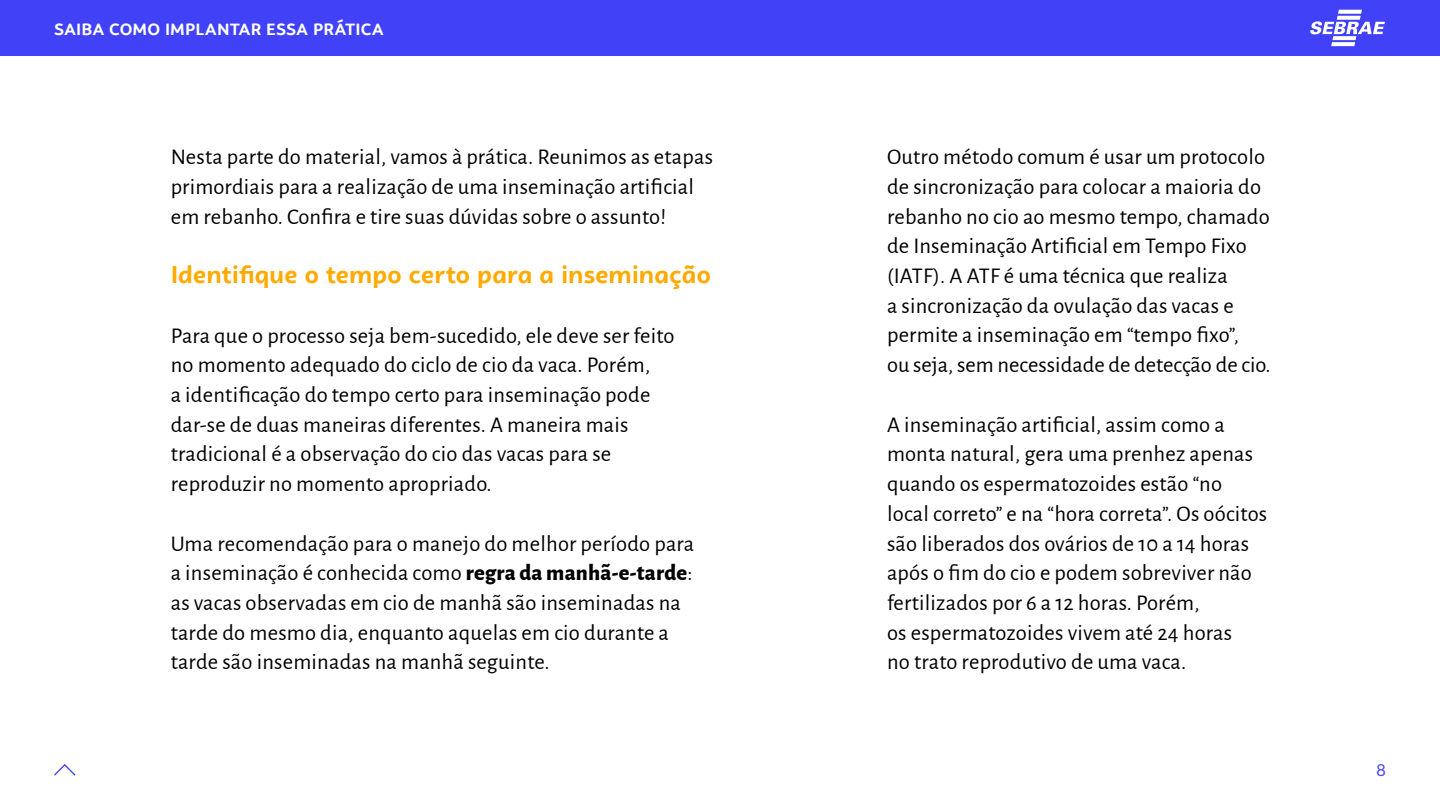
<style>
.page{position:relative;width:1440px;height:810px;background:#fff}
.page>*{position:absolute;margin:0;border:0;box-sizing:border-box;transform-origin:0 0}
.t1{font:700 24.75px "Campuni";letter-spacing:.01em;color:#fa0}
.t2{font:22.5px/29.7px "Alegreya Sans";letter-spacing:.01em;color:#000}
.t3{font:700 16.5px "Campuni";letter-spacing:.01em;color:#fff}
.t4{font:16.5px "Campuni";color:#4141f8}
.s1{font-weight:800}
</style>
<div class="page">
<div style="left:0;top:0;width:1440px;height:56px;background:#4141f8"></div>
<svg style="left:54px;top:764px;width:22px;height:12px"></svg>
<svg style="left:1310px;top:10px;width:75px;height:36px"></svg>
<p class="t3" style="left:54px;top:18px;width:332px">SAIBA COMO IMPLANTAR ESSA PRÁTICA</p>
<p class="t2" style="left:171px;top:141px;width:544px">Nesta parte do material, vamos à prática. Reunimos as etapas primordiais para a realização de uma inseminação artificial em rebanho. Confira e tire suas dúvidas sobre o assunto!</p>
<p class="t1" style="left:171px;top:259px;width:542px">Identifique o tempo certo para a inseminação</p>
<p class="t2" style="left:171px;top:319px;width:505px">Para que o processo seja bem-sucedido, ele deve ser feito no momento adequado do ciclo de cio da vaca. Porém,<br>a identificação do tempo certo para inseminação pode dar-se de duas maneiras diferentes. A maneira mais tradicional é a observação do cio das vacas para se reproduzir no momento apropriado.</p>
<p class="t2" style="left:171px;top:527px;width:525px">Uma recomendação para o manejo do melhor período para a inseminação é conhecida como <span class="s1">regra da manhã-e-tarde</span>: as vacas observadas em cio de manhã são inseminadas na tarde do mesmo dia, enquanto aquelas em cio durante a tarde são inseminadas na manhã seguinte.</p>
<p class="t2" style="left:887px;top:141px;width:385px">Outro método comum é usar um protocolo de sincronização para colocar a maioria do rebanho no cio ao mesmo tempo, chamado de Inseminação Artificial em Tempo Fixo (IATF). A ATF é uma técnica que realiza<br>a sincronização da ovulação das vacas e permite a inseminação em “tempo fixo”,<br>ou seja, sem necessidade de detecção de cio.</p>
<p class="t2" style="left:887px;top:408px;width:382px">A inseminação artificial, assim como a monta natural, gera uma prenhez apenas quando os espermatozoides estão “no local correto” e na “hora correta”. Os oócitos são liberados dos ovários de 10 a 14 horas após o fim do cio e podem sobreviver não fertilizados por 6 a 12 horas. Porém,<br>os espermatozoides vivem até 24 horas<br>no trato reprodutivo de uma vaca.</p>
<p class="t4" style="left:1376px;top:760px;width:11px">8</p>
</div>
